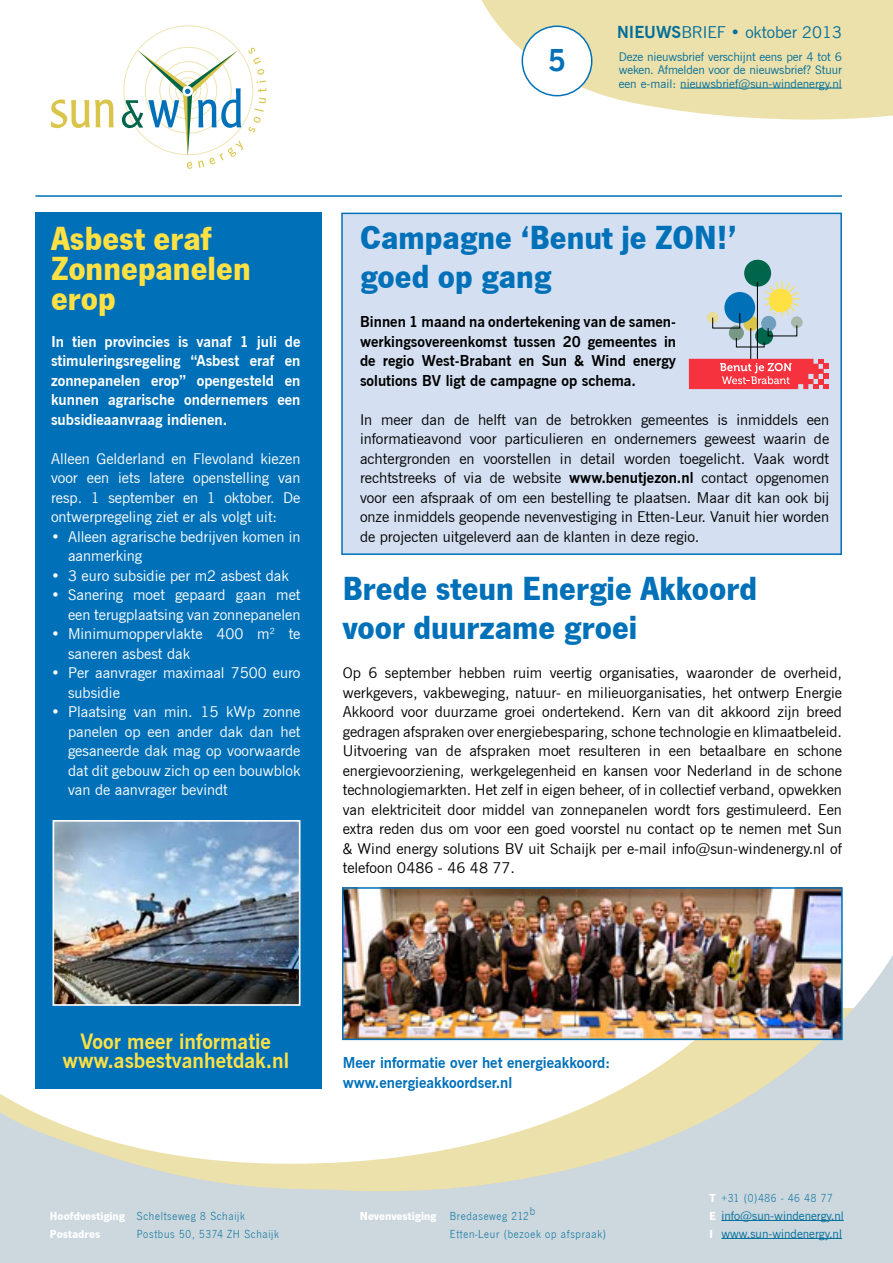
<style>
.page{position:relative;width:893px;height:1263px;background:#fff}
.page>*{position:absolute;margin:0;border:0;box-sizing:border-box;transform-origin:0 0}
.t1{font:700 34.5px/39px "News Got T";color:#0071b9}
.t2{font:700 34.5px/30px "News Got T";color:#ffe144}
.t3{font:700 30px "News Gothic BT";color:#0071b9}
.t4{font:700 21px/19.5px "News Gothic BT";color:#ffe144;text-align:center}
.t5{font:16.5px "News Gothic BT";color:#006e9a}
.t6{font:15px/19.5px "News Gothic BT";color:#000;text-align:justify}
.t7{font:15px/19.5px "News Gothic BT";color:#fff}
.t8{font:700 15px/19.5px "News Gothic BT";color:#fff;text-align:justify}
.t9{font:700 15px/19.5px "News Gothic BT";color:#000;text-align:justify}
.t10{font:700 15px/19.5px "News Gothic BT";color:#0071b9}
.t11{font:12px/13.5px "News Gothic BT";color:#006e9a}
.t12{font:12px "News Got T Ligh";letter-spacing:.06em;color:#006e9a}
.t13{font:700 12px "News Got T";color:#fff}
.s1{font-weight:700}
.s2{font-family:"News Got T";font-weight:700;color:#fff}
.s3{font-family:"News Got T Ligh";font-weight:400;color:#006e9a}
</style>
<div class="page">
<svg style="left:0;top:955px;width:893px;height:308px;fill:#ccd7de"></svg>
<hr style="left:721px;top:1220px;width:123px;height:1px;background:#006e9a">
<hr style="left:721px;top:1238px;width:121px;height:1px;background:#006e9a">
<svg style="left:51px;top:99px;width:63px;height:29px"></svg>
<svg style="left:122px;top:48px;width:145px;height:121px"></svg>
<svg style="left:481px;top:0;width:412px;height:120px;fill:#ede1ab"></svg>
<div style="left:522px;top:26px;width:70px;height:70px;background:#fff;border-radius:50%"></div>
<div style="left:522px;top:26px;width:70px;height:70px;border:2px solid #0071b9;border-radius:50%"></div>
<div style="left:35px;top:213px;width:287px;height:876px;background:#0071b9"></div>
<hr style="left:680px;top:88px;width:162px;height:1px;background:#006e9a">
<hr style="left:35px;top:195px;width:807px;height:2px;background:#0071b9">
<img style="left:56px;top:823px;width:241px;height:180px">
<div style="left:53px;top:820px;width:247px;height:186px;border:2px solid #fff"></div>
<div style="left:341px;top:213px;width:501px;height:342px;background:#d4e0f1;border:2px solid #0071b9"></div>
<div style="left:744px;top:260px;width:27px;height:27px;background:#00664b;border-radius:50%"></div>
<svg style="left:791px;top:316px;width:12px;height:12px"></svg>
<div style="left:707px;top:312px;width:11px;height:11px;background:#e9db98;border-radius:50%"></div>
<hr style="left:750px;top:328px;width:1px;height:39px;background:#000">
<hr style="left:757px;top:282px;width:1px;height:88px;background:#000">
<svg style="left:712px;top:280px;width:89px;height:67px"></svg>
<svg style="left:689px;top:359px;width:140px;height:30px"></svg>
<img style="left:345px;top:890px;width:495px;height:147px">
<div style="left:342px;top:887px;width:501px;height:153px;border:2px solid #0071b9"></div>
<h2 class="t3" style="left:548px;top:43px;width:20px">5</h2>
<p class="t5" style="left:617px;top:22px;width:226px"><span class="s1">Nieuws</span>brief • oktober 2013</p>
<p class="t11" style="left:619px;top:49px;width:225px;text-align:justify">Deze nieuwsbrief verschijnt eens per 4 tot 6 weken. Afmelden voor de nieuwsbrief? Stuur een e-mail: nieuwsbrief@sun-windenergy.nl</p>
<h1 class="t2" style="left:51px;top:222px;width:201px">Asbest eraf<br>Zonnepanelen erop</h1>
<p class="t8" style="left:51px;top:331px;width:251px">I n tien provincies is vanaf 1 juli de stimuleringsregeling “Asbest eraf en zonnepanelen erop” opengesteld en kunnen agrarische ondernemers een subsidieaanvraag indienen.</p>
<p class="t7" style="left:51px;top:448px;width:251px;text-align:justify">Alleen Gelderland en Flevoland kiezen voor een iets latere openstelling van resp. 1 september en 1 oktober. De ontwerpregeling ziet er als volgt uit:</p>
<p class="t7" style="left:68px;top:526px;width:234px;text-indent:-17px">• Alleen agrarische bedrijven komen in aanmerking</p>
<p class="t7" style="left:51px;top:565px;width:239px">• 3 euro subsidie per m2 asbest dak</p>
<p class="t7" style="left:51px;top:585px;width:251px;text-align:right">• Sanering moet gepaard gaan met een terugplaatsing van zonnepanelen</p>
<p class="t7" style="left:68px;top:624px;width:234px;text-indent:-17px">• Minimumoppervlakte 400 m<sup>2</sup> te saneren asbest dak</p>
<p class="t7" style="left:68px;top:663px;width:234px;text-indent:-17px">• Per aanvrager maximaal 7500 euro subsidie</p>
<p class="t7" style="left:68px;top:702px;width:234px;text-align:justify;text-indent:-17px">• Plaatsing van min. 15 kWp zonne panelen op een ander dak dan het gesaneerde dak mag op voorwaarde dat dit gebouw zich op een bouwblok van de aanvrager bevindt</p>
<h1 class="t1" style="left:360px;top:217px;width:378px">Campagne ‘Benut je ZON!’ goed op gang</h1>
<p class="t9" style="left:360px;top:312px;width:318px">Binnen 1 maand na ondertekening van de samen&shy;werkingsovereenkomst tussen 20 gemeentes in de regio West-Brabant en Sun &amp; Wind energy solutions BV ligt de campagne op schema.</p>
<p class="t6" style="left:360px;top:409px;width:471px">I n meer dan de helft van de betrokken gemeentes is inmiddels een informatieavond voor particulieren en ondernemers geweest waarin de achtergronden en voorstellen in detail worden toegelicht. Vaak wordt rechtstreeks of via de website <span class="s1">www.benutjezon.nl</span> contact opgenomen voor een afspraak of om een bestelling te plaatsen. Maar dit kan ook bij onze inmiddels geopende nevenvestiging in Etten-Leur. Vanuit hier worden de projecten uitgeleverd aan de klanten in deze regio.</p>
<h1 class="t1" style="left:343px;top:568px;width:416px">Brede steun Energie Akkoord voor duurzame groei</h1>
<p class="t6" style="left:343px;top:663px;width:501px">Op 6 september hebben ruim veertig organisaties, waaronder de overheid, werkgevers, vakbeweging, natuur- en milieuorganisaties, het ontwerp Energie Akkoord voor duurzame groei ondertekend. Kern van dit akkoord zijn breed gedragen afspraken over energiebesparing, schone technologie en klimaatbeleid.<br>Uitvoering van de afspraken moet resulteren in een betaalbare en schone energievoorziening, werkgelegenheid en kansen voor Nederland in de schone technologiemarkten. Het zelf in eigen beheer, of in collectief verband, opwekken van elektriciteit door middel van zonnepanelen wordt fors gestimuleerd. Een extra reden dus om voor een goed voorstel nu contact op te nemen met Sun &amp; Wind energy solutions BV uit Schaijk per e-mail info@sun-windenergy.nl of telefoon 0486 - 46 48 77.</p>
<h3 class="t4" style="left:62px;top:1031px;width:228px">Voor meer informatie www.asbestvanhetdak.nl</h3>
<p class="t12" style="left:50px;top:1209px;width:196px"><span class="s2">Hoofdvestiging</span> Scheltseweg 8 Schaijk</p>
<p class="t13" style="left:50px;top:1227px;width:52px">Postadres</p>
<p class="t12" style="left:137px;top:1227px;width:143px">Postbus 50, 5374 ZH Schaijk</p>
<p class="t10" style="left:343px;top:1053px;width:269px">Meer informatie over het energieakkoord: www.energieakkoordser.nl</p>
<p class="t13" style="left:360px;top:1209px;width:177px">Nevenvestiging <span class="s3">Bredaseweg 212</span><sup>b</sup></p>
<p class="t12" style="left:450px;top:1227px;width:158px">Etten-Leur (bezoek op afspraak)</p>
<p class="t12" style="left:709px;top:1191px;width:125px"><span class="s2">T</span> +31 (0)486 - 46 48 77</p>
<p class="t11" style="left:709px;top:1206px;width:136px;line-height:18px"><span class="s2">E</span> info@sun-windenergy.nl<br><span class="s2">I</span> www.sun-windenergy.nl</p>
</div>
